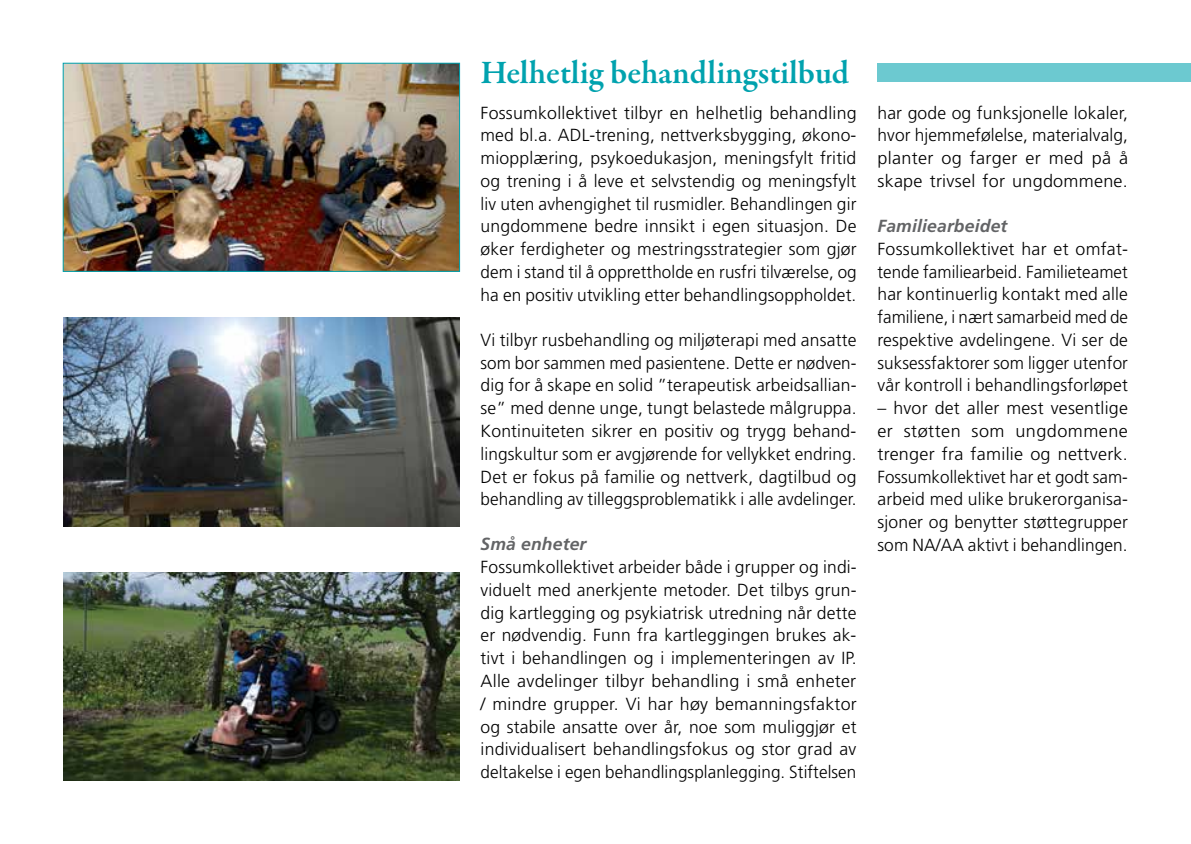
<style>
.page{position:relative;width:1191px;height:844px;background:#fff}
.page>*{position:absolute;margin:0;border:0;box-sizing:border-box;transform-origin:0 0}
.t1{font:600 33.25px "Garamond Premr Pro";color:#00a2ae}
.t2{font:300 17.5px/22.8px "Frutiger";letter-spacing:.005em;color:#000;text-align:justify}
.t3{font:italic 700 17.5px "Frutiger";letter-spacing:.01em;color:#636466}
</style>
<div class="page">
<img style="left:65px;top:65px;width:393px;height:204px">
<div style="left:63px;top:63px;width:397px;height:208px;border:1px solid #00a2ae"></div>
<img style="left:63px;top:317px;width:397px;height:209px">
<img style="left:63px;top:572px;width:397px;height:208px">
<div style="left:877px;top:63px;width:313px;height:18px;background:#6cc9d0"></div>
<h1 class="t1" style="left:480px;top:52px;width:370px">Helhetlig behandlingstilbud</h1>
<p class="t2" style="left:480px;top:101px;width:378px">Fossumkollektivet tilbyr en helhetlig behandling med bl.a. ADL-trening, nettverksbygging, økono&shy;miopplæring, psykoedukasjon, meningsfylt fritid og trening i å leve et selvstendig og meningsfylt liv uten avhengighet til rusmidler. Behandlingen gir ungdommene bedre innsikt i egen situasjon. De øker ferdigheter og mestringsstrategier som gjør dem i stand til å opprettholde en rusfri tilværelse, og ha en positiv utvikling etter behandlingsoppholdet.</p>
<p class="t2" style="left:480px;top:328px;width:378px">Vi tilbyr rusbehandling og miljøterapi med ansatte som bor sammen med pasientene. Dette er nødven&shy;dig for å skape en solid ”terapeutisk arbeidsallian&shy;se” med denne unge, tungt belastede målgruppa.<br>Kontinuiteten sikrer en positiv og trygg behand&shy;lingskultur som er avgjørende for vellykket endring.<br>Det er fokus på familie og nettverk, dagtilbud og behandling av tilleggsproblematikk i alle avdelinger.</p>
<p class="t3" style="left:480px;top:534px;width:107px">Små enheter</p>
<p class="t2" style="left:480px;top:556px;width:377px">Fossumkollektivet arbeider både i grupper og indi&shy;viduelt med anerkjente metoder. Det tilbys grun&shy;dig kartlegging og psykiatrisk utredning når dette er nødvendig. Funn fra kartleggingen brukes ak&shy;tivt i behandlingen og i implementeringen av IP.<br>Alle avdelinger tilbyr behandling i små enheter / mindre grupper. Vi har høy bemanningsfaktor og stabile ansatte over år, noe som muliggjør et individualisert behandlingsfokus og stor grad av deltakelse i egen behandlingsplanlegging. Stiftelsen</p>
<p class="t2" style="left:877px;top:101px;width:252px">har gode og funksjonelle lokaler, hvor hjemmefølelse, materialvalg, planter og farger er med på å skape trivsel for ungdommene.</p>
<p class="t3" style="left:877px;top:215px;width:131px">Familiearbeidet</p>
<p class="t2" style="left:877px;top:237px;width:252px">Fossumkollektivet har et omfat&shy;tende familiearbeid. Familieteamet har kontinuerlig kontakt med alle familiene, i nært samarbeid med de respektive avdelingene. Vi ser de suksessfaktorer som ligger utenfor vår kontroll i behandlingsforløpet</p>
<p class="t2" style="left:877px;top:397px;width:252px">– hvor det aller mest vesentlige er støtten som ungdommene trenger fra familie og nettverk.<br>Fossumkollektivet har et godt sam&shy;arbeid med ulike brukerorganisa&shy;sjoner og benytter støttegrupper som NA/AA aktivt i behandlingen.</p>
</div>
